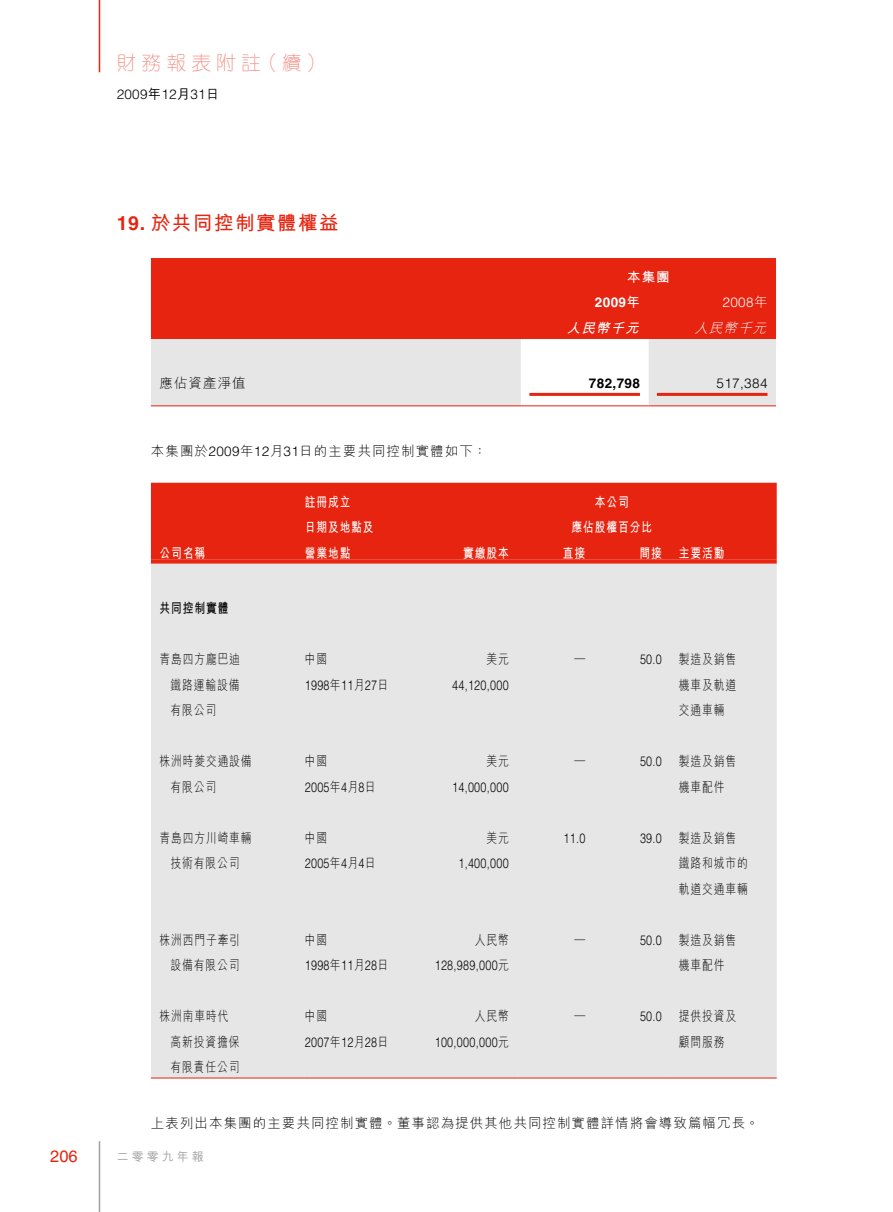
<style>
.page{position:relative;width:893px;height:1212px;background:#fff}
.page>*{position:absolute;margin:0;border:0;box-sizing:border-box;transform-origin:0 0}
.Subhead_1{font:700 19.5px "M Hei HK";letter-spacing:.08em;color:#e72410}
.t1{font:300 19.5px "M Yuen HK";letter-spacing:.28em;color:#f39287}
.t2{font:16.5px "Helvetica LT Std";color:#e72410}
.Body_text{font:300 13.5px "M Hei HK";letter-spacing:.08em;color:#000;scale:.8 1}
.Body_text-2{font:300 13.5px "Helvetica LT Std";letter-spacing:.03em;color:#000;scale:.8 1}
.Body_text-3{font:300 13.5px "M Hei HK";letter-spacing:.08em;color:#000}
.Body_text-4{font:700 13.5px "M Hei HK";letter-spacing:.08em;color:#fff;scale:.8 1}
.Body_text-5{font:300 13.5px "Helvetica LT Std";letter-spacing:.03em;color:#000}
.Body_text-6{font:700 13.5px "Helvetica LT Std";letter-spacing:.03em;color:#000}
.Body_text-7{font:700 13.5px "M Hei HK";letter-spacing:.08em;color:#000;scale:.8 1}
.Body_text-8{font:700 13.5px "Helvetica LT Std";color:#fff}
.Body_text-9{font:300 13.5px "Helvetica LT Std";color:#fff}
.Body_text-10{font:italic 700 13.5px "M Hei HK";color:#fff}
.Body_text-11{font:italic 300 13.5px "M Hei HK";color:#fff}
.Body_text-12{font:700 13.5px "M Hei HK";letter-spacing:.08em;color:#fff}
.t3{font:500 12px "M Hei HK";letter-spacing:.25em;color:#9fa0a0}
.s1{font-family:"M Hei HK";font-weight:500}
.s2{font-family:"Helvetica LT Std"}
.s3{font-family:"M Hei HK"}
</style>
<div class="page">
<hr style="left:99px;top:0;width:1px;height:72px;background:#e72410">
<hr style="left:99px;top:1141px;width:1px;height:71px;background:#9fa0a0">
<div style="left:151px;top:258px;width:625px;height:81px;background:#e72410"></div>
<svg style="left:151px;top:339px;width:625px;height:66px"></svg>
<hr style="left:529px;top:393px;width:111px;height:3px;background:#e72410">
<hr style="left:657px;top:393px;width:110px;height:3px;background:#e72410">
<hr style="left:151px;top:405px;width:370px;height:1px;background:#e72410">
<hr style="left:521px;top:405px;width:127px;height:1px;background:#e72410">
<hr style="left:648px;top:405px;width:128px;height:1px;background:#e72410">
<div style="left:151px;top:483px;width:626px;height:76px;background:#e72410"></div>
<svg style="left:151px;top:559px;width:626px;height:5px;background:#e83c2a"></svg>
<div style="left:151px;top:564px;width:626px;height:513px;background:#e6e6e6"></div>
<hr style="left:151px;top:1077px;width:154px;height:1px;background:#e72410">
<hr style="left:305px;top:1077px;width:106px;height:1px;background:#e72410">
<hr style="left:411px;top:1077px;width:106px;height:1px;background:#e72410">
<hr style="left:517px;top:1077px;width:77px;height:1px;background:#e72410">
<hr style="left:594px;top:1077px;width:76px;height:1px;background:#e72410">
<hr style="left:670px;top:1077px;width:107px;height:1px;background:#e72410">
<h1 class="t1" style="left:117px;top:50px;width:210px">財務報表附註（續）</h1>
<p class="Body_text-5" style="left:117px;top:86px;width:104px">2009<span class="s1">年</span>12<span class="s1">月</span>31<span class="s1">日</span></p>
<p class="Subhead_1" style="left:117px;top:209px;width:223px"><span class="s2">19.</span> 於共同控制實體權益</p>
<p class="Body_text-12" style="left:627px;top:267px;width:44px">本集團</p>
<p class="Body_text-8" style="left:595px;top:294px;width:47px">2009<span class="s3">年</span></p>
<p class="Body_text-9" style="left:722px;top:294px;width:47px">2008<span class="s3">年</span></p>
<p class="Body_text-10" style="left:567px;top:318px;width:78px">人民幣千元</p>
<p class="Body_text-11" style="left:694px;top:321px;width:77px">人民幣千元</p>
<p class="Body_text-3" style="left:159px;top:376px;width:88px">應佔資產淨值</p>
<p class="Body_text-6" style="left:589px;top:375px;width:53px">782,798</p>
<p class="Body_text-5" style="left:716px;top:375px;width:53px">517,384</p>
<p class="Body_text-3" style="left:151px;top:444px;width:337px">本集團於<span class="s2">2009</span>年<span class="s2">12</span>月<span class="s2">31</span>日的主要共同控制實體如下：</p>
<p class="Body_text-4" style="left:305px;top:492px;width:59px">註冊成立</p>
<p class="Body_text-4" style="left:595px;top:492px;width:44px">本公司</p>
<p class="Body_text-4" style="left:305px;top:517px;width:88px">日期及地點及</p>
<p class="Body_text-4" style="left:572px;top:517px;width:102px">應佔股權百分比</p>
<p class="Body_text-4" style="left:159px;top:543px;width:59px">公司名稱</p>
<p class="Body_text-4" style="left:305px;top:543px;width:59px">營業地點</p>
<p class="Body_text-4" style="left:463px;top:543px;width:59px">實繳股本</p>
<p class="Body_text-4" style="left:563px;top:543px;width:30px">直接</p>
<p class="Body_text-4" style="left:639px;top:543px;width:30px">間接</p>
<p class="Body_text-4" style="left:679px;top:543px;width:59px">主要活動</p>
<p class="Body_text-7" style="left:159px;top:598px;width:88px">共同控制實體</p>
<p class="Body_text" style="left:159px;top:652px;width:102px">青島四方龐巴迪</p>
<p class="Body_text" style="left:305px;top:652px;width:30px">中國</p>
<p class="Body_text" style="left:486px;top:652px;width:30px">美元</p>
<p class="Body_text" style="left:575px;top:652px;width:15px">—</p>
<p class="Body_text-2" style="left:640px;top:651px;width:29px">50.0</p>
<p class="Body_text" style="left:679px;top:652px;width:73px">製造及銷售</p>
<p class="Body_text" style="left:171px;top:678px;width:88px">鐵路運輸設備</p>
<p class="Body_text-2" style="left:305px;top:676px;width:106px">1998<span class="s3">年</span>11<span class="s3">月</span>27<span class="s3">日</span></p>
<p class="Body_text-2" style="left:452px;top:676px;width:72px">44,120,000</p>
<p class="Body_text" style="left:679px;top:678px;width:73px">機車及軌道</p>
<p class="Body_text" style="left:171px;top:703px;width:59px">有限公司</p>
<p class="Body_text" style="left:679px;top:703px;width:59px">交通車輛</p>
<p class="Body_text" style="left:159px;top:754px;width:117px">株洲時菱交通設備</p>
<p class="Body_text" style="left:305px;top:754px;width:30px">中國</p>
<p class="Body_text" style="left:486px;top:754px;width:30px">美元</p>
<p class="Body_text" style="left:575px;top:754px;width:15px">—</p>
<p class="Body_text-2" style="left:640px;top:753px;width:29px">50.0</p>
<p class="Body_text" style="left:679px;top:754px;width:73px">製造及銷售</p>
<p class="Body_text" style="left:171px;top:780px;width:59px">有限公司</p>
<p class="Body_text-2" style="left:305px;top:778px;width:90px">2005<span class="s3">年</span>4<span class="s3">月</span>8<span class="s3">日</span></p>
<p class="Body_text-2" style="left:452px;top:778px;width:72px">14,000,000</p>
<p class="Body_text" style="left:679px;top:780px;width:59px">機車配件</p>
<p class="Body_text" style="left:159px;top:831px;width:117px">青島四方川崎車輛</p>
<p class="Body_text" style="left:305px;top:831px;width:30px">中國</p>
<p class="Body_text" style="left:486px;top:831px;width:30px">美元</p>
<p class="Body_text-2" style="left:563px;top:829px;width:29px">11.0</p>
<p class="Body_text-2" style="left:640px;top:829px;width:29px">39.0</p>
<p class="Body_text" style="left:679px;top:831px;width:73px">製造及銷售</p>
<p class="Body_text" style="left:171px;top:856px;width:88px">技術有限公司</p>
<p class="Body_text-2" style="left:305px;top:855px;width:90px">2005<span class="s3">年</span>4<span class="s3">月</span>4<span class="s3">日</span></p>
<p class="Body_text-2" style="left:458px;top:855px;width:65px">1,400,000</p>
<p class="Body_text" style="left:679px;top:856px;width:88px">鐵路和城市的</p>
<p class="Body_text" style="left:679px;top:882px;width:88px">軌道交通車輛</p>
<p class="Body_text" style="left:159px;top:933px;width:102px">株洲西門子牽引</p>
<p class="Body_text" style="left:305px;top:933px;width:30px">中國</p>
<p class="Body_text" style="left:475px;top:933px;width:44px">人民幣</p>
<p class="Body_text" style="left:575px;top:933px;width:15px">—</p>
<p class="Body_text-2" style="left:640px;top:931px;width:29px">50.0</p>
<p class="Body_text" style="left:679px;top:933px;width:73px">製造及銷售</p>
<p class="Body_text" style="left:171px;top:958px;width:88px">設備有限公司</p>
<p class="Body_text-2" style="left:305px;top:957px;width:106px">1998<span class="s3">年</span>11<span class="s3">月</span>28<span class="s3">日</span></p>
<p class="Body_text-2" style="left:435px;top:957px;width:94px">128,989,000<span class="s3">元</span></p>
<p class="Body_text" style="left:679px;top:958px;width:59px">機車配件</p>
<p class="Body_text" style="left:159px;top:1009px;width:88px">株洲南車時代</p>
<p class="Body_text" style="left:305px;top:1009px;width:30px">中國</p>
<p class="Body_text" style="left:475px;top:1009px;width:44px">人民幣</p>
<p class="Body_text" style="left:575px;top:1009px;width:15px">—</p>
<p class="Body_text-2" style="left:640px;top:1008px;width:29px">50.0</p>
<p class="Body_text" style="left:679px;top:1009px;width:73px">提供投資及</p>
<p class="Body_text" style="left:171px;top:1035px;width:88px">高新投資擔保</p>
<p class="Body_text-2" style="left:305px;top:1033px;width:106px">2007<span class="s3">年</span>12<span class="s3">月</span>28<span class="s3">日</span></p>
<p class="Body_text-2" style="left:435px;top:1033px;width:94px">100,000,000<span class="s3">元</span></p>
<p class="Body_text" style="left:679px;top:1035px;width:59px">顧問服務</p>
<p class="Body_text" style="left:171px;top:1060px;width:88px">有限責任公司</p>
<p class="Body_text-3" style="left:151px;top:1116px;width:610px">上表列出本集團的主要共同控制實體。董事認為提供其他共同控制實體詳情將會導致篇幅冗長。</p>
<p class="t2" style="left:50px;top:1146px;width:29px">206</p>
<p class="t3" style="left:117px;top:1147px;width:88px">二零零九年報</p>
</div>
